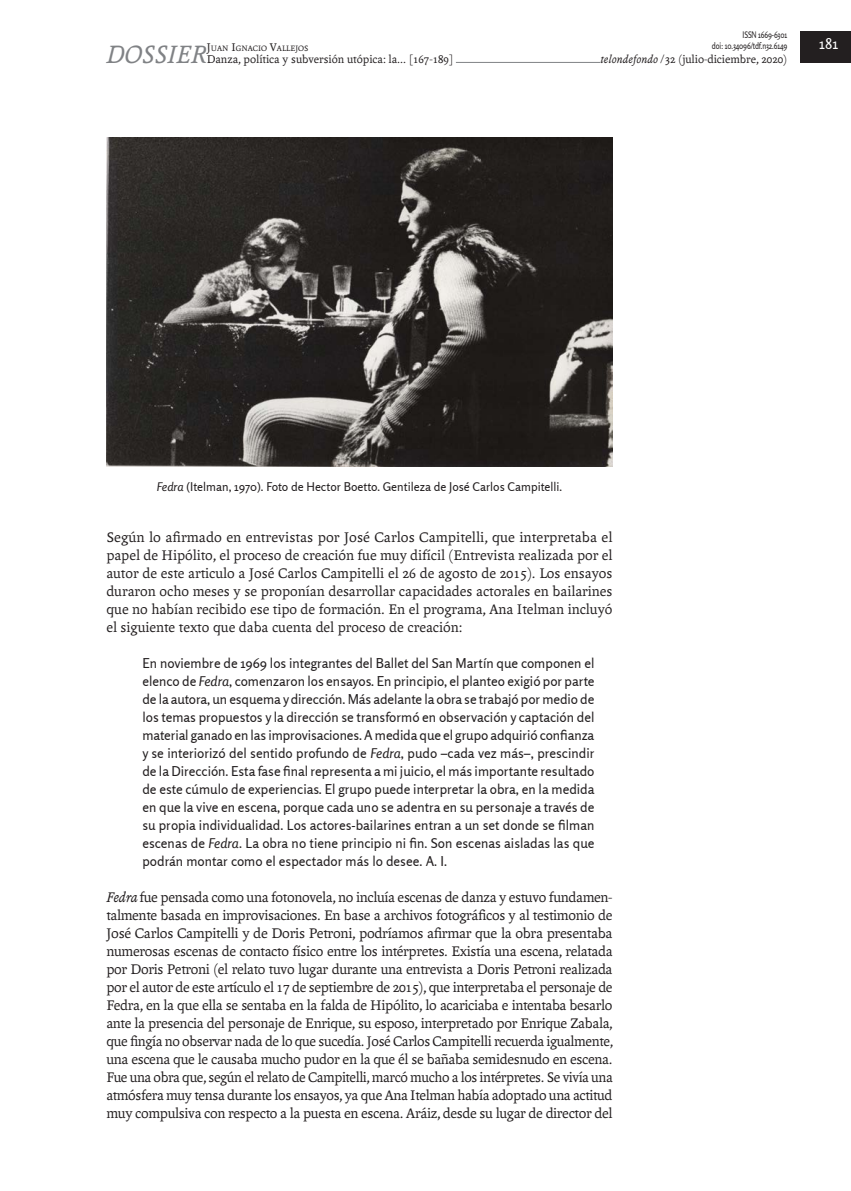
<style>
.page{position:relative;width:851px;height:1191px;background:#fff}
.page>*{position:absolute;margin:0;border:0;box-sizing:border-box;transform-origin:0 0}
.t1{font:italic 27px "Andralis ND Os F";color:#808285}
.art-texto-central{font:15px/18px "Andralis ND Os F";letter-spacing:-.01em;color:#231f20;text-align:justify}
.t2{font:15px "Rosario";color:#fff}
.art-cita{font:13.5px/18px "Rosario";color:#231f20;text-align:justify}
.t3{font:12px "Andralis ND Os F";color:#231f20}
.epigrafe-inferior{font:12px "Rosario";color:#231f20}
.t4{font:9px/10.8px "Rosario";letter-spacing:-.02em;color:#231f20;text-align:right;scale:.8 1}
.t5{font:8.4px "Andralis ND Os F";color:#231f20}
.s1{font-size:12px}
.s2{font-style:italic}
</style>
<div class="page">
<hr style="left:106px;top:62px;width:598px;height:1px;background:#808285">
<div style="left:600px;top:52px;width:187px;height:15px;background:#fff"></div>
<div style="left:800px;top:32px;width:50px;height:31px;background:#231f20"></div>
<div style="left:106px;top:43px;width:105px;height:24px;background:#fff"></div>
<div style="left:207px;top:52px;width:249px;height:15px;background:#fff"></div>
<img style="left:106px;top:138px;width:506px;height:328px">
<h1 class="t1" style="left:106px;top:40px;width:102px">DOSSIER</h1>
<p class="t5" style="left:207px;top:44px;width:103px"><span class="s1">J</span>UAN <span class="s1">I</span>GNACIO <span class="s1">V</span>ALLEJOS</p>
<p class="t3" style="left:207px;top:52px;width:248px">Danza, política y subversión utópica: la... [167-189]</p>
<p class="t4" style="left:711px;top:30px;width:96px">ISSN 1669-6301<br>doi: 10.34096/tdf.n32.6149</p>
<p class="t3" style="left:600px;top:52px;width:188px"><span class="s2">telondefondo</span> /32 (julio-diciembre, 2020)</p>
<p class="t2" style="left:819px;top:35px;width:21px">181</p>
<p class="epigrafe-inferior" style="left:157px;top:480px;width:407px"><span class="s2">Fedra</span> (Itelman, 1970). Foto de Hector Boetto. Gentileza de José Carlos Campitelli.</p>
<p class="art-texto-central" style="left:106px;top:528px;width:507px">Según lo afirmado en entrevistas por José Carlos Campitelli, que interpretaba el papel de Hipólito, el proceso de creación fue muy difícil (Entrevista realizada por el autor de este articulo a José Carlos Campitelli el 26 de agosto de 2015). Los ensayos duraron ocho meses y se proponían desarrollar capacidades actorales en bailarines que no habían recibido ese tipo de formación. En el programa, Ana Itelman incluyó el siguiente texto que daba cuenta del proceso de creación:</p>
<p class="art-cita" style="left:142px;top:654px;width:453px">En noviembre de 1969 los integrantes del Ballet del San Martín que componen el elenco de <span class="s2">Fedra</span>, comenzaron los ensayos. En principio, el planteo exigió por parte de la autora, un esquema y dirección. Más adelante la obra se trabajó por medio de los temas propuestos y la dirección se transformó en observación y captación del material ganado en las improvisaciones. A medida que el grupo adquirió confianza y se interiorizó del sentido profundo de <span class="s2">Fedra</span>, pudo –cada vez más–, prescindir de la Dirección. Esta fase final representa a mi juicio, el más importante resultado de este cúmulo de experiencias. El grupo puede interpretar la obra, en la medida en que la vive en escena, porque cada uno se adentra en su personaje a través de su propia individualidad. Los actores-bailarines entran a un set donde se filman escenas de <span class="s2">Fedra</span>. La obra no tiene principio ni fin. Son escenas aisladas las que podrán montar como el espectador más lo desee. A. I.</p>
<p class="art-texto-central" style="left:106px;top:888px;width:508px"><span class="s2">Fedra</span> fue pensada como una fotonovela, no incluía escenas de danza y estuvo fundamen&shy;talmente basada en improvisaciones. En base a archivos fotográficos y al testimonio de José Carlos Campitelli y de Doris Petroni, podríamos afirmar que la obra presentaba numerosas escenas de contacto físico entre los intérpretes. Existía una escena, relatada por Doris Petroni (el relato tuvo lugar durante una entrevista a Doris Petroni realizada por el autor de este artículo el 17 de septiembre de 2015), que interpretaba el personaje de Fedra, en la que ella se sentaba en la falda de Hipólito, lo acariciaba e intentaba besarlo ante la presencia del personaje de Enrique, su esposo, interpretado por Enrique Zabala, que fingía no observar nada de lo que sucedía. José Carlos Campitelli recuerda igualmente, una escena que le causaba mucho pudor en la que él se bañaba semidesnudo en escena.<br>Fue una obra que, según el relato de Campitelli, marcó mucho a los intérpretes. Se vivía una atmósfera muy tensa durante los ensayos, ya que Ana Itelman había adoptado una actitud muy compulsiva con respecto a la puesta en escena. Aráiz, desde su lugar de director del</p>
</div>
